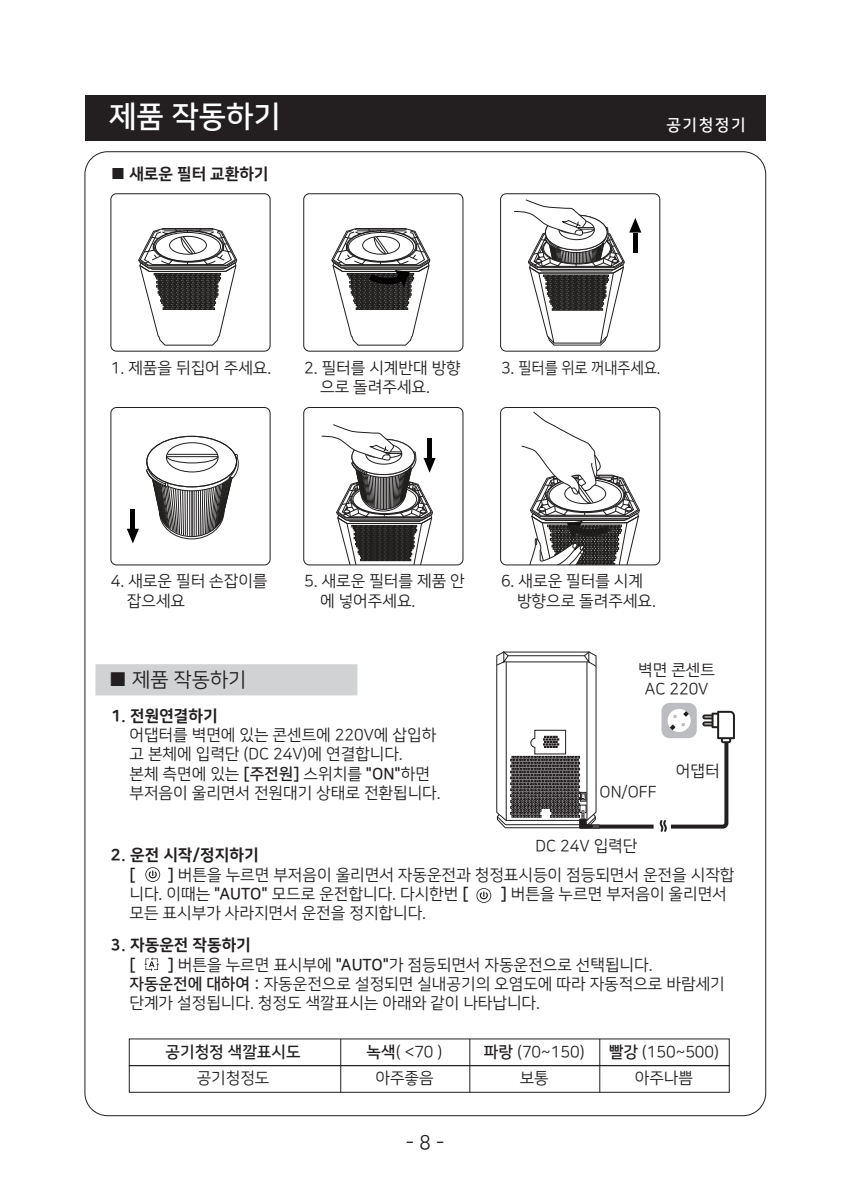
<style>
.page{position:relative;width:851px;height:1191px;background:#fff}
.page>*{position:absolute;margin:0;border:0;box-sizing:border-box;transform-origin:0 0}
.t1{font:30px "Nanum Square B";color:#fff}
.t2{font:20px "Nanum Square R";color:#231f20}
.t3{font:16px/19.2px "Nanum Square R";color:#231f20}
.t4{font:16px "Nanum Square EB";color:#231f20}
.t5{font:16px "Nanum Square B";color:#231f20}
.t6{font:16px "Nanum Square B";letter-spacing:.1em;color:#fff}
.s1{font-family:"Nanum Square R"}
.s2{font-family:"Nanum Square B"}
</style>
<div class="page">
<div style="left:95px;top:664px;width:262px;height:31px;background:#d1d2d4"></div>
<div style="left:85px;top:95px;width:680px;height:45px;background:#231f20"></div>
<hr style="left:131px;top:509px;width:4px;height:20px;background:#030303">
<svg style="left:127px;top:529px;width:12px;height:14px"></svg>
<svg style="left:138px;top:228px;width:99px;height:118px"></svg>
<div style="left:166px;top:442px;width:52px;height:30px;border:1px solid #211e1e;border-radius:50%"></div>
<svg style="left:146px;top:454px;width:93px;height:85px"></svg>
<svg style="left:145px;top:867px;width:15px;height:15px"></svg>
<svg style="left:476px;top:888px;width:15px;height:15px"></svg>
<svg style="left:144px;top:957px;width:15px;height:14px"></svg>
<div style="left:129px;top:1065px;width:600px;height:27px;border:1px solid #231f20"></div>
<hr style="left:340px;top:1039px;width:1px;height:53px;background:#231f20">
<hr style="left:469px;top:1039px;width:1px;height:53px;background:#231f20">
<hr style="left:599px;top:1039px;width:1px;height:53px;background:#231f20">
<svg style="left:496px;top:651px;width:103px;height:177px"></svg>
<svg style="left:599px;top:824px;width:54px;height:4px"></svg>
<svg style="left:659px;top:703px;width:75px;height:129px"></svg>
<div style="left:111px;top:193px;width:159px;height:158px;border:1px solid #231f20;border-radius:6px"></div>
<div style="left:303px;top:193px;width:160px;height:158px;border:1px solid #231f20;border-radius:6px"></div>
<div style="left:500px;top:193px;width:160px;height:158px;border:1px solid #231f20;border-radius:6px"></div>
<div style="left:111px;top:407px;width:159px;height:158px;border:1px solid #231f20;border-radius:6px"></div>
<svg style="left:521px;top:411px;width:119px;height:152px"></svg>
<div style="left:500px;top:407px;width:160px;height:158px;border:1px solid #231f20;border-radius:6px"></div>
<svg style="left:331px;top:228px;width:99px;height:118px"></svg>
<svg style="left:514px;top:199px;width:127px;height:146px"></svg>
<svg style="left:321px;top:424px;width:114px;height:139px"></svg>
<div style="left:303px;top:407px;width:160px;height:158px;border:1px solid #231f20;border-radius:6px"></div>
<h1 class="t1" style="left:109px;top:101px;width:173px">제품 작동하기</h1>
<p class="t4" style="left:111px;top:165px;width:159px"><span class="s1">■</span> 새로운 필터 교환하기</p>
<p class="t6" style="left:666px;top:116px;width:81px">공기청정기</p>
<p class="t3" style="left:111px;top:358px;width:162px">1. 제품을 뒤집어 주세요.</p>
<p class="t3" style="left:320px;top:358px;width:142px;text-indent:-16px">2. 필터를 시계반대 방향 으로 돌려주세요.</p>
<p class="t3" style="left:501px;top:358px;width:161px">3. 필터를 위로 꺼내주세요.</p>
<p class="t3" style="left:127px;top:572px;width:142px;text-indent:-16px">4. 새로운 필터 손잡이를 잡으세요</p>
<p class="t3" style="left:320px;top:572px;width:146px;text-indent:-16px">5. 새로운 필터를 제품 안 에 넣어주세요.</p>
<p class="t3" style="left:517px;top:572px;width:140px;text-indent:-16px">6. 새로운 필터를 시계 방향으로 돌려주세요.</p>
<p class="t2" style="left:109px;top:669px;width:139px">■ 제품 작동하기</p>
<p class="t4" style="left:111px;top:707px;width:108px">1. 전원연결하기</p>
<p class="t3" style="left:129px;top:726px;width:313px">어댑터를 벽면에 있는 콘센트에 220V에 삽입하 고 본체에 입력단 (DC 24V)에 연결합니다.<br>본체 측면에 있는 <span class="s2">[주전원]</span> 스위치를 <span class="s2">"ON"</span>하면 부저음이 울리면서 전원대기 상태로 전환됩니다.</p>
<p class="t3" style="left:638px;top:660px;width:78px;text-align:center">벽면 콘센트<br>AC 220V</p>
<p class="t3" style="left:599px;top:782px;width:59px">ON/OFF</p>
<p class="t3" style="left:675px;top:761px;width:45px">어댑터</p>
<p class="t3" style="left:535px;top:836px;width:103px">DC 24V 입력단</p>
<p class="t4" style="left:111px;top:846px;width:149px">2. 운전 시작/정지하기</p>
<p class="t5" style="left:129px;top:866px;width:8px">[</p>
<p class="t3" style="left:129px;top:865px;width:606px;text-indent:38px"><span class="s2">]</span> 버튼을 누르면 부저음이 울리면서 자동운전과 청정표시등이 점등되면서 운전을 시작합 니다. 이때는 <span class="s2">"AUTO"</span> 모드로 운전합니다. 다시한번 <span class="s2">[</span></p>
<p class="t3" style="left:500px;top:884px;width:228px"><span class="s2">]</span> 버튼을 누르면 부저음이 울리면서</p>
<p class="t3" style="left:129px;top:904px;width:298px">모든 표시부가 사라지면서 운전을 정지합니다.</p>
<p class="t4" style="left:111px;top:936px;width:141px">3. 자동운전 작동하기</p>
<p class="t5" style="left:129px;top:956px;width:8px">[</p>
<p class="t3" style="left:129px;top:955px;width:596px;text-indent:38px"><span class="s2">]</span> 버튼을 누르면 표시부에 <span class="s2">"AUTO"</span>가 점등되면서 자동운전으로 선택됩니다. <span class="s2">자동운전에 대하여 :</span> 자동운전으로 설정되면 실내공기의 오염도에 따라 자동적으로 바람세기 단계가 설정됩니다. 청정도 색깔표시는 아래와 같이 나타납니다.</p>
<p class="t5" style="left:165px;top:1043px;width:137px">공기청정 색깔표시도</p>
<p class="t3" style="left:197px;top:1069px;width:74px">공기청정도</p>
<p class="t3" style="left:366px;top:1039px;width:77px;line-height:26px;text-align:center"><span class="s2">녹색</span>( &lt;70 ) 아주좋음</p>
<p class="t3" style="left:484px;top:1039px;width:102px;line-height:26px;text-align:center"><span class="s2">파랑</span> (70~150) 보통</p>
<p class="t3" style="left:608px;top:1039px;width:112px;line-height:26px;text-align:center"><span class="s2">빨강</span> (150~500) 아주나쁨</p>
<p class="t2" style="left:406px;top:1132px;width:40px">- 8 -</p>
</div>
